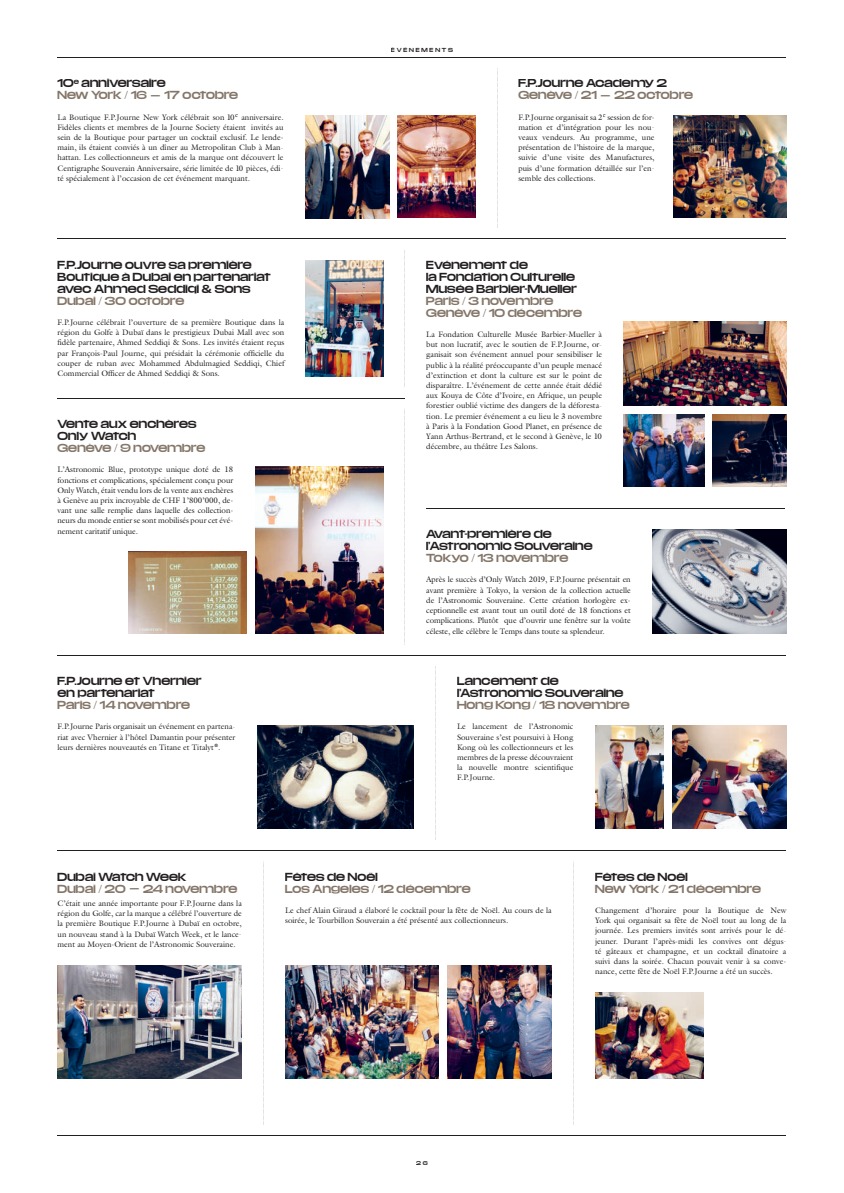
<style>
.page{position:relative;width:844px;height:1193px;background:#fff}
.page>*{position:absolute;margin:0;border:0;box-sizing:border-box;transform-origin:0 0}
.t1{font:10px/12px "Media Sans Extended";letter-spacing:.02em;color:#231f20}
.t2{font:10px/12px "Media Sans Extended";letter-spacing:.02em;color:#847669}
.t3{font:8px/10.2px "Galliard";color:#231f20;text-align:justify}
.t4{font:5px "Media Sans Extended";letter-spacing:.38em;color:#231f20}
.t5{font:4.8px "Media Sans Extended";color:#231f20}
.s1{color:#231f20}
.s2{font-family:"Helvetica Neue";font-weight:500;font-size:12px}
.s3{color:#847669}
.s4{font-family:"Helvetica Neue";font-weight:500;font-size:12px;color:#847669}
</style>
<div class="page">
<img style="left:652px;top:529px;width:134px;height:104px">
<img style="left:595px;top:992px;width:108px;height:85px">
<img style="left:673px;top:116px;width:113px;height:102px">
<img style="left:305px;top:260px;width:79px;height:116px">
<img style="left:285px;top:965px;width:153px;height:112px">
<img style="left:448px;top:965px;width:103px;height:112px">
<img style="left:595px;top:725px;width:69px;height:103px">
<img style="left:672px;top:725px;width:114px;height:103px">
<img style="left:255px;top:466px;width:128px;height:167px">
<img style="left:128px;top:552px;width:119px;height:81px">
<img style="left:623px;top:321px;width:163px;height:85px">
<img style="left:623px;top:414px;width:81px;height:73px">
<img style="left:713px;top:414px;width:73px;height:73px">
<img style="left:397px;top:116px;width:79px;height:102px">
<img style="left:306px;top:116px;width:83px;height:102px">
<hr style="left:58px;top:239px;width:728px;height:1px;background:#231f20">
<hr style="left:58px;top:398px;width:347px;height:1px;background:#231f20">
<hr style="left:426px;top:508px;width:359px;height:1px;background:#231f20">
<hr style="left:58px;top:655px;width:728px;height:1px;background:#231f20">
<hr style="left:58px;top:850px;width:728px;height:1px;background:#231f20">
<svg style="left:497px;top:69px;width:1px;height:159px"></svg>
<svg style="left:404px;top:250px;width:1px;height:137px"></svg>
<svg style="left:404px;top:409px;width:1px;height:235px"></svg>
<svg style="left:435px;top:666px;width:1px;height:173px"></svg>
<svg style="left:573px;top:861px;width:1px;height:263px"></svg>
<svg style="left:263px;top:861px;width:1px;height:263px"></svg>
<hr style="left:58px;top:57px;width:728px;height:1px;background:#231f20">
<hr style="left:58px;top:1135px;width:728px;height:1px;background:#231f20">
<img style="left:58px;top:965px;width:184px;height:112px">
<img style="left:257px;top:725px;width:157px;height:103px">
<p class="t2" style="left:58px;top:77px;width:182px"><span class="s1">10</span><sup>e</sup> <span class="s1">anniversaire<br></span>New York / 16 <span class="s2">—</span> 17 octobre</p>
<p class="t3" style="left:58px;top:112px;width:227px">La Boutique F.P.Journe New York célébrait son 10<sup>e</sup> anniversaire.<br>Fidèles clients et membres de la Journe Society étaient invités au sein de la Boutique pour partager un cocktail exclusif. Le lende&shy;main, ils étaient conviés à un dîner au Metropolitan Club à Man&shy;hattan. Les collectionneurs et amis de la marque ont découvert le Centigraphe Souverain Anniversaire, série limitée de 10 pièces, édi&shy;té spécialement à l’occasion de cet événement marquant.</p>
<p class="t1" style="left:58px;top:258px;width:215px">F.P.Journe ouvre sa première<br>Boutique à Dubai en partenariat avec Ahmed Seddiqi &amp; Sons</p>
<p class="t2" style="left:58px;top:294px;width:128px">Dubai / 30 octobre</p>
<p class="t3" style="left:58px;top:317px;width:228px">F.P.Journe célébrait l’ouverture de sa première Boutique dans la région du Golfe à Dubaï dans le prestigieux Dubai Mall avec son fidèle partenaire, Ahmed Seddiqi &amp; Sons. Les invités étaient reçus par François-Paul Journe, qui présidait la cérémonie officielle du couper de ruban avec Mohammed Abdulmagied Seddiqi, Chief Commercial Officer de Ahmed Seddiqi &amp; Sons.</p>
<p class="t1" style="left:58px;top:417px;width:140px">Vente aux enchères<br>Only Watch</p>
<p class="t2" style="left:58px;top:441px;width:149px">Genève / 9 novembre</p>
<p class="t3" style="left:58px;top:464px;width:177px">L’Astronomic Blue, prototype unique doté de 18 fonctions et complications, spécialement conçu pour Only Watch, était vendu lors de la vente aux enchères à Genève au prix incroyable de CHF 1’800’000, de&shy;vant une salle remplie dans laquelle des collection&shy;neurs du monde entier se sont mobilisés pour cet évé&shy;nement caritatif unique.</p>
<p class="t1" style="left:58px;top:674px;width:145px">F.P.Journe et Vhernier en partenariat</p>
<p class="t2" style="left:58px;top:698px;width:134px">Paris / 14 novembre</p>
<p class="t3" style="left:58px;top:721px;width:179px">F.P.Journe Paris organisait un événement en partena&shy;riat avec Vhernier à l’hôtel Damantin pour présenter leurs dernières nouveautés en Titane et Titalyt<sup>®</sup>.</p>
<p class="t4" style="left:391px;top:47px;width:64px">ÉVÉNEMENTS</p>
<p class="t1" style="left:518px;top:77px;width:176px">F.P.Journe Academy 2<br><span class="s3">Genève / 21</span> <span class="s4">—</span> <span class="s3">22 octobre</span></p>
<p class="t3" style="left:518px;top:112px;width:138px">F.P.Journe organisait sa 2<sup>e</sup> session de for&shy;mation et d’intégration pour les nou&shy;veaux vendeurs. Au programme, une présentation de l’histoire de la marque, suivie d’une visite des Manufactures, puis d’une formation détaillée sur l’en&shy;semble des collections.</p>
<p class="t1" style="left:426px;top:258px;width:152px">Evénement de<br>la Fondation Culturelle<br>Musée Barbier-Mueller</p>
<p class="t2" style="left:426px;top:294px;width:157px">Paris / 3 novembre<br>Genève / 10 décembre</p>
<p class="t3" style="left:426px;top:329px;width:177px">La Fondation Culturelle Musée Barbier-Mueller à but non lucratif, avec le soutien de F.P.Journe, or&shy;ganisait son événement annuel pour sensibiliser le public à la réalité préoccupante d’un peuple menacé d’extinction et dont la culture est sur le point de disparaître. L’événement de cette année était dédié aux Kouya de Côte d’Ivoire, en Afrique, un peuple forestier oublié victime des dangers de la déforesta&shy;tion. Le premier événement a eu lieu le 3 novembre à Paris à la Fondation Good Planet, en présence de Yann Arthus-Bertrand, et le second à Genève, le 10 décembre, au théâtre Les Salons.</p>
<p class="t1" style="left:426px;top:527px;width:168px">Avant-première de l’Astronomic Souveraine</p>
<p class="t2" style="left:426px;top:551px;width:143px">Tokyo / 13 novembre</p>
<p class="t3" style="left:426px;top:574px;width:206px">Après le succès d’Only Watch 2019, F.P.Journe présentait en avant première à Tokyo, la version de la collection actuelle de l’Astronomic Souveraine. Cette création horlogère ex&shy;ceptionnelle est avant tout un outil doté de 18 fonctions et complications. Plutôt que d’ouvrir une fenêtre sur la voûte céleste, elle célèbre le Temps dans toute sa splendeur.</p>
<p class="t1" style="left:457px;top:674px;width:168px">Lancement de l’Astronomic Souveraine</p>
<p class="t2" style="left:457px;top:698px;width:174px">Hong Kong / 18 novembre</p>
<p class="t3" style="left:457px;top:721px;width:118px">Le lancement de l’Astronomic Souveraine s’est poursuivi à Hong Kong où les collectionneurs et les membres de la presse découvraient la nouvelle montre scientifique F.P.Journe.</p>
<p class="t2" style="left:58px;top:870px;width:181px"><span class="s1">Dubai Watch Week<br></span>Dubai / 20 <span class="s2">—</span> 24 novembre</p>
<p class="t3" style="left:58px;top:898px;width:186px">C’était une année importante pour F.P.Journe dans la région du Golfe, car la marque a célébré l’ouverture de la première Boutique F.P.Journe à Dubaï en octobre, un nouveau stand à la Dubaï Watch Week, et le lance&shy;ment au Moyen-Orient de l’Astronomic Souveraine.</p>
<p class="t1" style="left:285px;top:870px;width:94px">Fêtes de Noël</p>
<p class="t2" style="left:285px;top:882px;width:187px">Los Angeles / 12 décembre</p>
<p class="t3" style="left:285px;top:905px;width:268px">Le chef Alain Giraud a élaboré le cocktail pour la fête de Noël. Au cours de la soirée, le Tourbillon Souverain a été présenté aux collectionneurs.</p>
<p class="t1" style="left:595px;top:870px;width:94px">Fêtes de Noël</p>
<p class="t2" style="left:595px;top:882px;width:167px">New York / 21 décembre</p>
<p class="t3" style="left:595px;top:904px;width:193px">Changement d’horaire pour la Boutique de New York qui organisait sa fête de Noël tout au long de la journée. Les premiers invités sont arrivés pour le dé&shy;jeuner. Durant l’après-midi les convives ont dégus&shy;té gâteaux et champagne, et un cocktail dînatoire a suivi dans la soirée. Chacun pouvait venir à sa conve&shy;nance, cette fête de Noël F.P.Journe a été un succès.</p>
<p class="t5" style="left:416px;top:1159px;width:13px">2 6</p>
</div>
